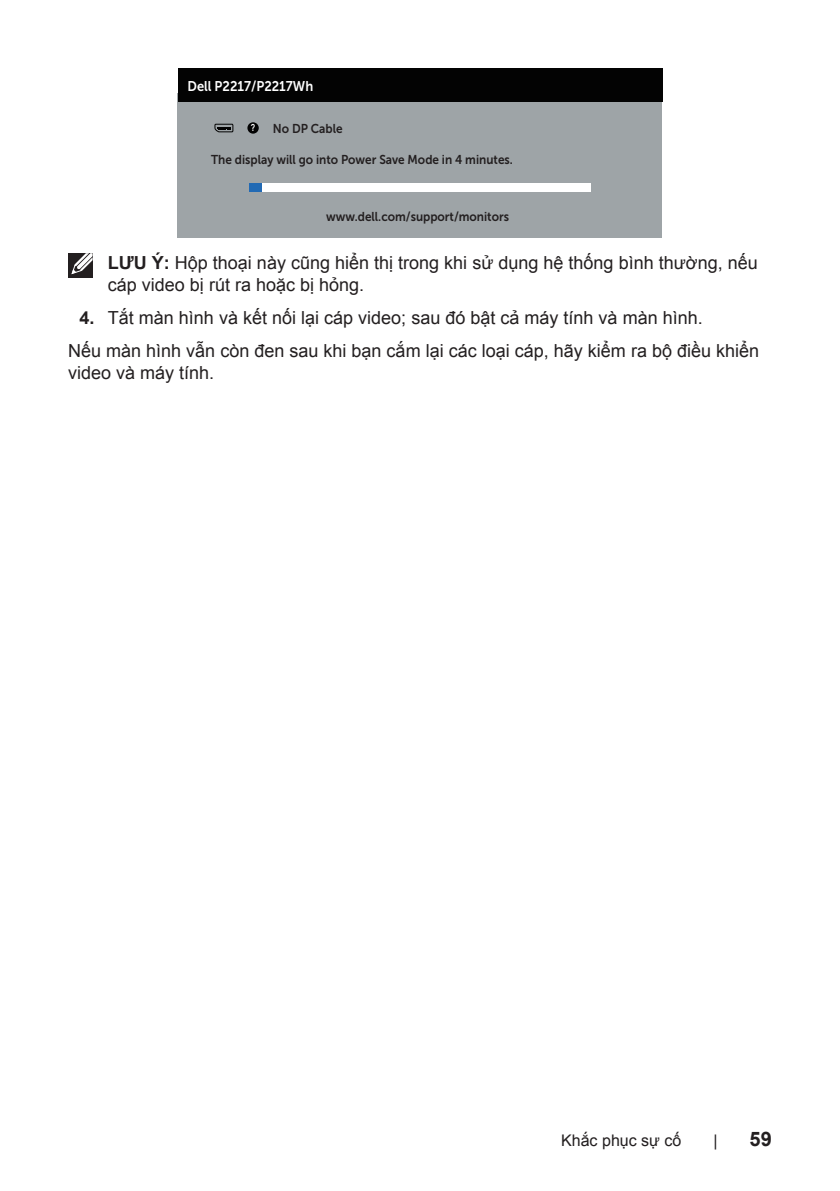
<style>
.page{position:relative;width:840px;height:1191px;background:#fff}
.page>*{position:absolute;margin:0;border:0;box-sizing:border-box;transform-origin:0 0}
.t1{font:700 20px "Arial";color:#231f20}
.text{font:18px/21.6px "Arial";color:#231f20}
.t2{font:16px "Arial";color:#231f20}
.t3{font:14px "Museo Sans For Dell 700";color:#fff;scale:.92 1}
.t4{font:12.8px "Museo Sans For Dell 700";color:#231f20;scale:.92 1}
.t5{font:700 9.8px "Arial";color:#fff;scale:.73 1}
.s1{font-weight:700}
</style>
<div class="page">
<div style="left:177px;top:94px;width:485px;height:144px;background:#9ea4a7"></div>
<div style="left:178px;top:68px;width:484px;height:33px;background:#030303"></div>
<div style="left:249px;top:184px;width:341px;height:8px;background:#fff"></div>
<div style="left:249px;top:184px;width:12px;height:8px;background:#226ab4"></div>
<div style="left:247px;top:122px;width:11px;height:12px;background:#030303;border-radius:50%"></div>
<svg style="left:214px;top:123px;width:19px;height:9px"></svg>
<div style="left:68px;top:253px;width:24px;height:25px;background:#231f20"></div>
<svg style="left:71px;top:253px;width:22px;height:22px"></svg>
<p class="t3" style="left:187px;top:78px;width:138px">Dell P2217/P2217Wh</p>
<p class="t4" style="left:273px;top:121px;width:77px">No DP Cable</p>
<p class="t4" style="left:211px;top:152px;width:329px">The display will go into Power Save Mode in 4 minutes.</p>
<p class="t5" style="left:250px;top:122px;width:7px">?</p>
<p class="t4" style="left:326px;top:209px;width:200px">www.dell.com/support/monitors</p>
<p class="text" style="left:108px;top:252px;width:651px"><span class="s1">LƯU Ý:</span> Hộp thoại này cũng hiển thị trong khi sử dụng hệ thống bình thường, nếu cáp video bị rút ra hoặc bị hỏng.</p>
<p class="text" style="left:79px;top:307px;width:624px"><span class="s1">4.</span> Tắt màn hình và kết nối lại cáp video; sau đó bật cả máy tính và màn hình.</p>
<p class="text" style="left:68px;top:340px;width:692px">Nếu màn hình vẫn còn đen sau khi bạn cắm lại các loại cáp, hãy kiểm ra bộ điều khiển video và máy tính.</p>
<p class="t2" style="left:561px;top:1129px;width:121px">Khắc phục sự cố</p>
<p class="t2" style="left:713px;top:1129px;width:6px">|</p>
<p class="t1" style="left:749px;top:1125px;width:24px">59</p>
</div>
